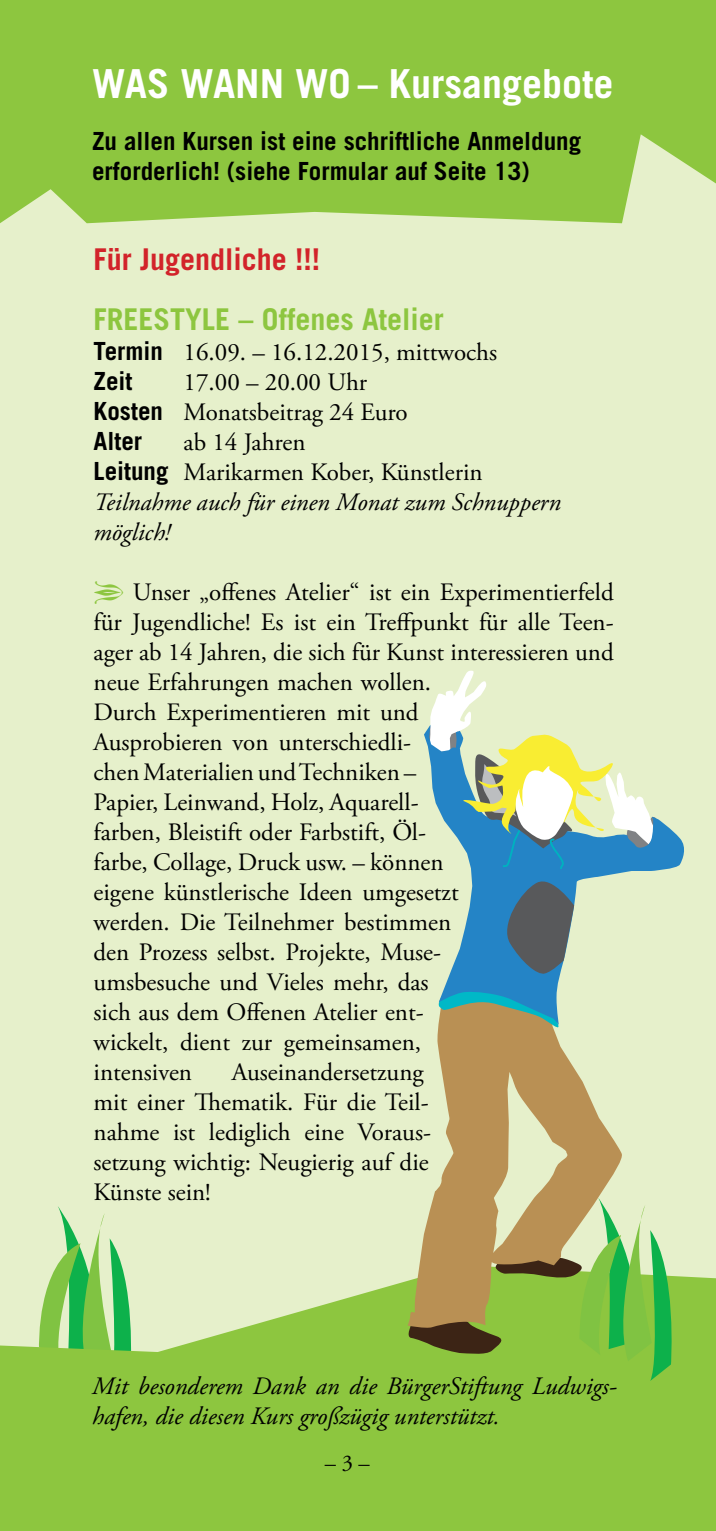
<style>
.page{position:relative;width:716px;height:1531px;background:#fff}
.page>*{position:absolute;margin:0;border:0;box-sizing:border-box;transform-origin:0 0}
.t1{font:700 40px "Trade Gothic";color:#fff}
.t2{font:700 30px "Trade Gothic";color:#8dc63f}
.t3{font:700 30px "Trade Gothic";color:#d2232a}
.t4{font:25px/30px "Adobe Garamond Pro";color:#000}
.t5{font:italic 25px/30px "Adobe Garamond Pro";color:#000}
.t6{font:700 25px/30px "Trade Gothic";color:#000}
.t7{font:22.5px "Adobe Garamond Pro";color:#000}
.s1{font-family:"Trade Gothic";font-weight:700}
.s2{font-style:normal}
.s3{font-family:"Trade Gothic";font-weight:700;font-style:normal}
</style>
<div class="page">
<div style="left:0;top:14px;width:716px;height:1503px;background:#e6f0cb"></div>
<svg style="left:57px;top:1206px;width:65px;height:59px"></svg>
<svg style="left:0;top:1265px;width:716px;height:266px;background:#96cb51"></svg>
<div style="left:0;top:0;width:716px;height:223px;background:#8dc63f"></div>
<svg style="left:433px;top:1031px;width:189px;height:167px;fill:#b99054"></svg>
<svg style="left:438px;top:1028px;width:117px;height:3px"></svg>
<svg style="left:424px;top:730px;width:260px;height:298px"></svg>
<svg style="left:427px;top:670px;width:233px;height:305px"></svg>
<svg style="left:405px;top:1198px;width:272px;height:183px"></svg>
<h1 class="t1" style="left:92px;top:59px;width:523px">WAS WANN WO – Kursangebote</h1>
<p class="t6" style="left:92px;top:126px;width:490px">Zu allen Kursen ist eine schriftliche Anmeldung erforderlich! (siehe Formular auf Seite 13)</p>
<p class="t3" style="left:94px;top:241px;width:228px">Für Jugendliche !!!</p>
<p class="t2" style="left:94px;top:301px;width:352px">FREESTYLE – Offenes Atelier</p>
<p class="t4" style="left:94px;top:338px;width:405px"><span class="s1">Termin</span> 16.09. – 16.12.2015, mittwochs</p>
<p class="t6" style="left:94px;top:366px;width:40px">Zeit</p>
<p class="t4" style="left:94px;top:368px;width:316px;text-indent:90px">17.00 – 20.00 Uhr<br><span class="s1">Kosten</span> Monatsbeitrag 24 Euro</p>
<p class="t6" style="left:94px;top:426px;width:50px">Alter</p>
<p class="t5" style="left:94px;top:428px;width:469px;text-indent:90px"><span class="s2">ab 14 Jahren<br></span><span class="s3">Leitung</span> <span class="s2">Marikarmen Kober, Künstlerin<br></span>Teilnahme auch für einen Monat zum Schnuppern möglich!</p>
<p class="t4" style="left:94px;top:578px;width:522px;text-indent:39px">Unser „offenes Atelier“ ist ein Experimentierfeld für Jugendliche! Es ist ein Treffpunkt für alle Teen&shy;ager ab 14 Jahren, die sich für Kunst interessieren und neue Erfahrungen machen wollen.<br>Durch Experimentieren mit und<br>Ausprobieren von unterschiedli-<br>chen Materialien und Techniken –<br>Papier, Leinwand, Holz, Aquarell-<br>farben, Bleistift oder Farbstift, Öl-<br>farbe, Collage, Druck usw. – können<br>eigene künstlerische Ideen umgesetzt<br>werden. Die Teilnehmer bestimmen<br>den Prozess selbst. Projekte, Muse-<br>umsbesuche und Vieles mehr, das<br>sich aus dem Offenen Atelier ent-<br>wickelt, dient zur gemeinsamen,<br>intensiven</p>
<p class="t4" style="left:94px;top:1058px;width:339px;text-indent:138px">Auseinandersetzung mit einer Thematik. Für die Teil&shy;nahme ist lediglich eine Voraus&shy;setzung wichtig: Neugierig auf die<br>Künste sein!</p>
<p class="t5" style="left:92px;top:1372px;width:526px">Mit besonderem Dank an die BürgerStiftung Ludwigs&shy;hafen, die diesen Kurs großzügig unterstützt.</p>
<p class="t7" style="left:325px;top:1449px;width:46px">– 3 –</p>
</div>
